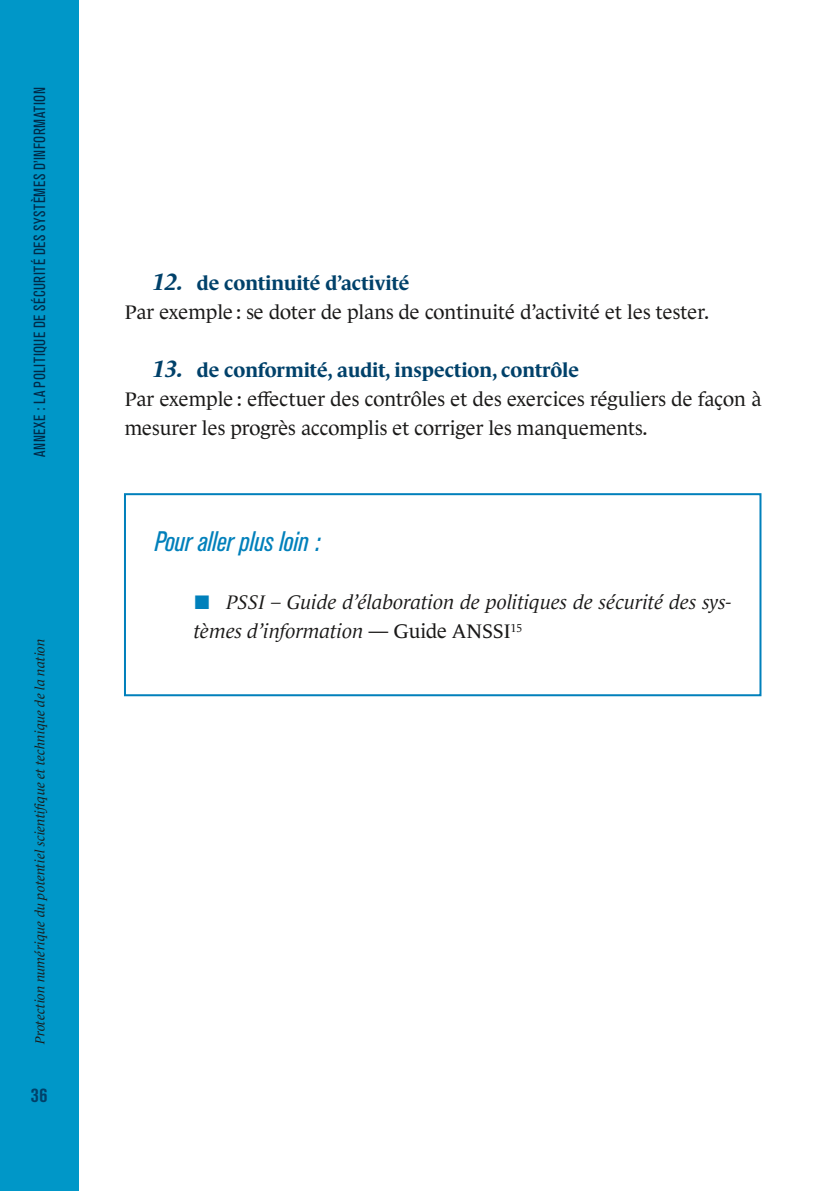
<style>
.page{position:relative;width:840px;height:1191px;background:#fff}
.page>*{position:absolute;margin:0;border:0;box-sizing:border-box;transform-origin:0 0}
.t1{font:italic condensed 28px "Akzidenz Grotesk Pro";color:#0080bb}
.t2{font:20px/29px "Le Monde Journal Pro";color:#1a1918}
.t3{font:italic 20px/29px "Le Monde Journal Pro";color:#1a1918}
.t4{font:700 condensed 20px "Akzidenz Grotesk Pro";color:#00416a}
.t5{font:condensed 16px "Akzidenz Grotesk Pro";letter-spacing:.035em;color:#002a48}
.t6{font:italic 13.4px "Le Monde Journal Pro";letter-spacing:.005em;color:#1a1918}
.s1{font-weight:700;font-style:italic;font-size:24px;color:#00416a}
.s2{font-weight:700;color:#00416a}
.s3{font-style:normal;color:#0080bb}
.s4{font-style:normal}
</style>
<div class="page">
<div style="left:0;top:0;width:78px;height:1191px;background:#0097c8"></div>
<div style="left:124px;top:493px;width:637px;height:203px;border:2px solid #0080bb"></div>
<p class="t5" style="left:29px;top:457px;width:371px;rotate:-90deg">Annexe : La politique de sécurité des systèmes d’information</p>
<p class="t6" style="left:30px;top:1044px;width:407px;rotate:-90deg">Protection numérique du potentiel scientifique et technique de la nation</p>
<p class="t4" style="left:31px;top:1082px;width:18px">36</p>
<p class="t2" style="left:125px;top:267px;width:585px;text-indent:28px"><span class="s1">12.</span> <span class="s2">de continuité d’activité<br></span>Par exemple : se doter de plans de continuité d’activité et les tester.</p>
<p class="t2" style="left:125px;top:354px;width:638px;text-indent:28px"><span class="s1">13.</span> <span class="s2">de conformité, audit, inspection, contrôle<br></span>Par exemple : effectuer des contrôles et des exercices réguliers de façon à mesurer les progrès accomplis et corriger les manquements.</p>
<h1 class="t1" style="left:154px;top:523px;width:167px">Pour aller plus loin :</h1>
<p class="t3" style="left:194px;top:586px;width:538px"><span class="s3">■</span> PSSI – Guide d’élaboration de politiques de sécurité des sys&shy;tèmes d’information <span class="s4">— Guide ANSSI</span><sup>15</sup></p>
</div>
